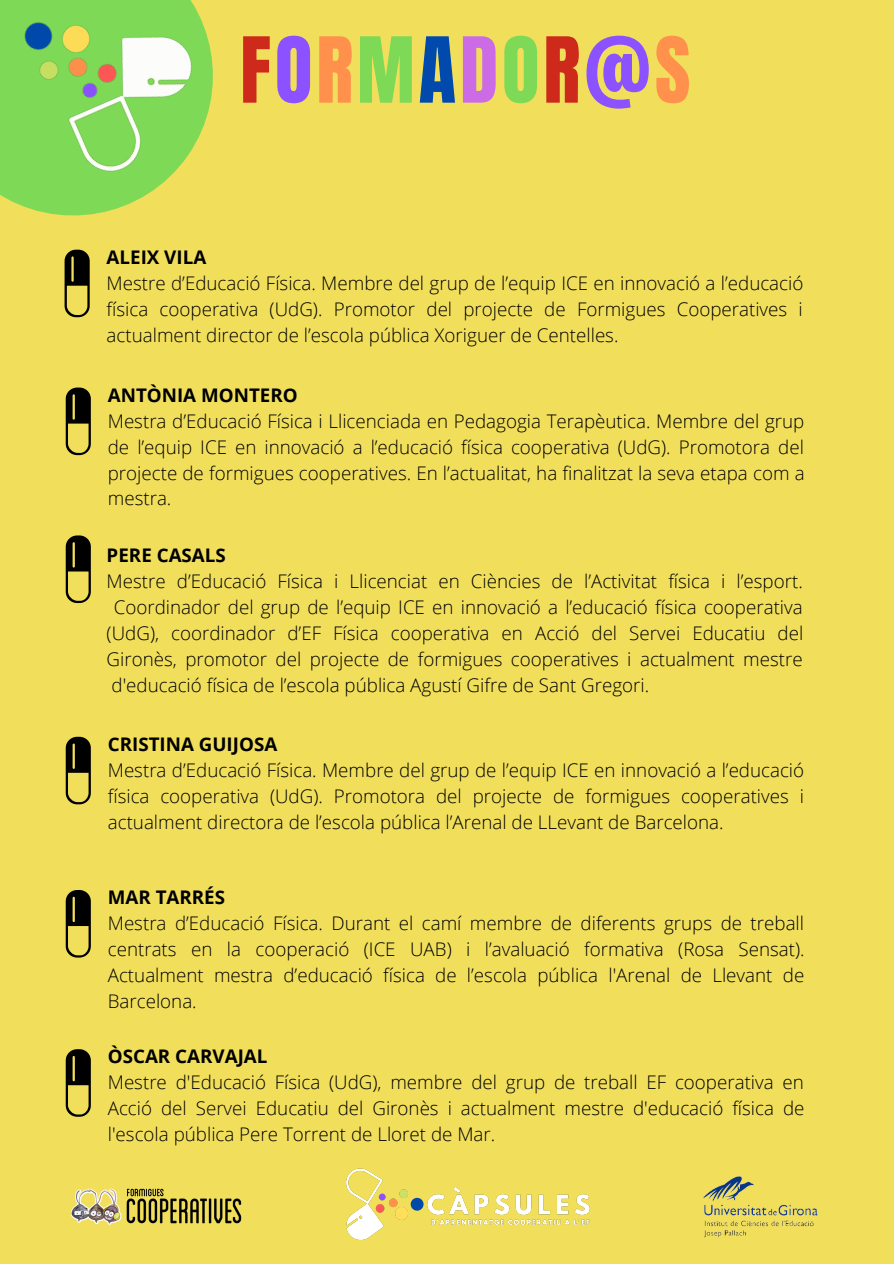
<style>
.page{position:relative;width:894px;height:1264px;background:#fff}
.page>*{position:absolute;margin:0;border:0;box-sizing:border-box;transform-origin:0 0}
.t1{font:77.25px "Anton";letter-spacing:.05em;color:#cd2a1c}
.t2{font:300 18.75px/26px "Open Sans";color:#000;text-align:justify}
.t3{font:700 18.75px "Open Sans";color:#000}
.s1{color:#8c52ff}
.s2{color:#ff914d}
.s3{color:#7ed957}
.s4{color:#004aad}
.s5{color:#cb6ce6}
</style>
<div class="page">
<div style="left:0;top:0;width:893px;height:1263px;background:#f1df5c"></div>
<svg style="left:65px;top:270px;width:25px;height:47px"></svg>
<svg style="left:64px;top:249px;width:26px;height:21px"></svg>
<img style="left:0;top:0;width:213px;height:216px">
<svg style="left:66px;top:387px;width:25px;height:68px"></svg>
<svg style="left:66px;top:535px;width:25px;height:68px"></svg>
<svg style="left:66px;top:736px;width:25px;height:68px"></svg>
<svg style="left:66px;top:890px;width:25px;height:67px"></svg>
<svg style="left:66px;top:1049px;width:25px;height:67px"></svg>
<img style="left:346px;top:1168px;width:244px;height:72px">
<img style="left:703px;top:1176px;width:115px;height:62px">
<img style="left:70px;top:1188px;width:172px;height:37px">
<p class="t1" style="left:240px;top:15px;width:451px">F<span class="s1">O</span><span class="s2">R</span><span class="s3">M</span><span class="s4">A</span><span class="s5">D</span><span class="s3">O</span>R<span class="s1">@</span><span class="s2">S</span></p>
<p class="t3" style="left:107px;top:244px;width:101px">ALEIX VILA</p>
<p class="t2" style="left:107px;top:269px;width:698px">Mestre d’Educació Física. Membre del grup de l’equip ICE en innovació a l’educació física cooperativa (UdG). Promotor del projecte de Formigues Cooperatives i actualment director de l’escola pública Xoriguer de Centelles.</p>
<p class="t3" style="left:108px;top:382px;width:191px">ANTÒNIA MONTERO</p>
<p class="t2" style="left:108px;top:407px;width:698px">Mestra d’Educació Física i Llicenciada en Pedagogia Terapèutica. Membre del grup de l’equip ICE en innovació a l’educació física cooperativa (UdG). Promotora del projecte de formigues cooperatives. En l’actualitat, ha finalitzat la seva etapa com a mestra.</p>
<p class="t3" style="left:107px;top:542px;width:121px">PERE CASALS</p>
<p class="t2" style="left:107px;top:567px;width:697px">Mestre d’Educació Física i Llicenciat en Ciències de l’Activitat física i l’esport.</p>
<p class="t2" style="left:114px;top:593px;width:690px">Coordinador del grup de l’equip ICE en innovació a l’educació física cooperativa</p>
<p class="t2" style="left:107px;top:619px;width:698px">(UdG), coordinador d’EF Física cooperativa en Acció del Servei Educatiu del</p>
<p class="t2" style="left:107px;top:645px;width:697px">Gironès, promotor del projecte de formigues cooperatives i actualment mestre</p>
<p class="t2" style="left:111px;top:671px;width:539px">d'educació física de l’escola pública Agustí Gifre de Sant Gregori.</p>
<p class="t3" style="left:108px;top:731px;width:171px">CRISTINA GUIJOSA</p>
<p class="t2" style="left:108px;top:756px;width:697px">Mestra d’Educació Física. Membre del grup de l’equip ICE en innovació a l’educació física cooperativa (UdG). Promotora del projecte de formigues cooperatives i actualment directora de l’escola pública l’Arenal de LLevant de Barcelona.</p>
<p class="t3" style="left:108px;top:884px;width:119px">MAR TARRÉS</p>
<p class="t2" style="left:108px;top:909px;width:698px">Mestra d’Educació Física. Durant el camí membre de diferents grups de treball centrats en la cooperació (ICE UAB) i l’avaluació formativa (Rosa Sensat).<br>Actualment mestra d’educació física de l’escola pública l'Arenal de Llevant de Barcelona.</p>
<p class="t3" style="left:108px;top:1043px;width:161px">ÒSCAR CARVAJAL</p>
<p class="t2" style="left:108px;top:1069px;width:698px">Mestre d'Educació Física (UdG), membre del grup de treball EF cooperativa en Acció del Servei Educatiu del Gironès i actualment mestre d'educació física de l'escola pública Pere Torrent de Lloret de Mar.</p>
</div>
